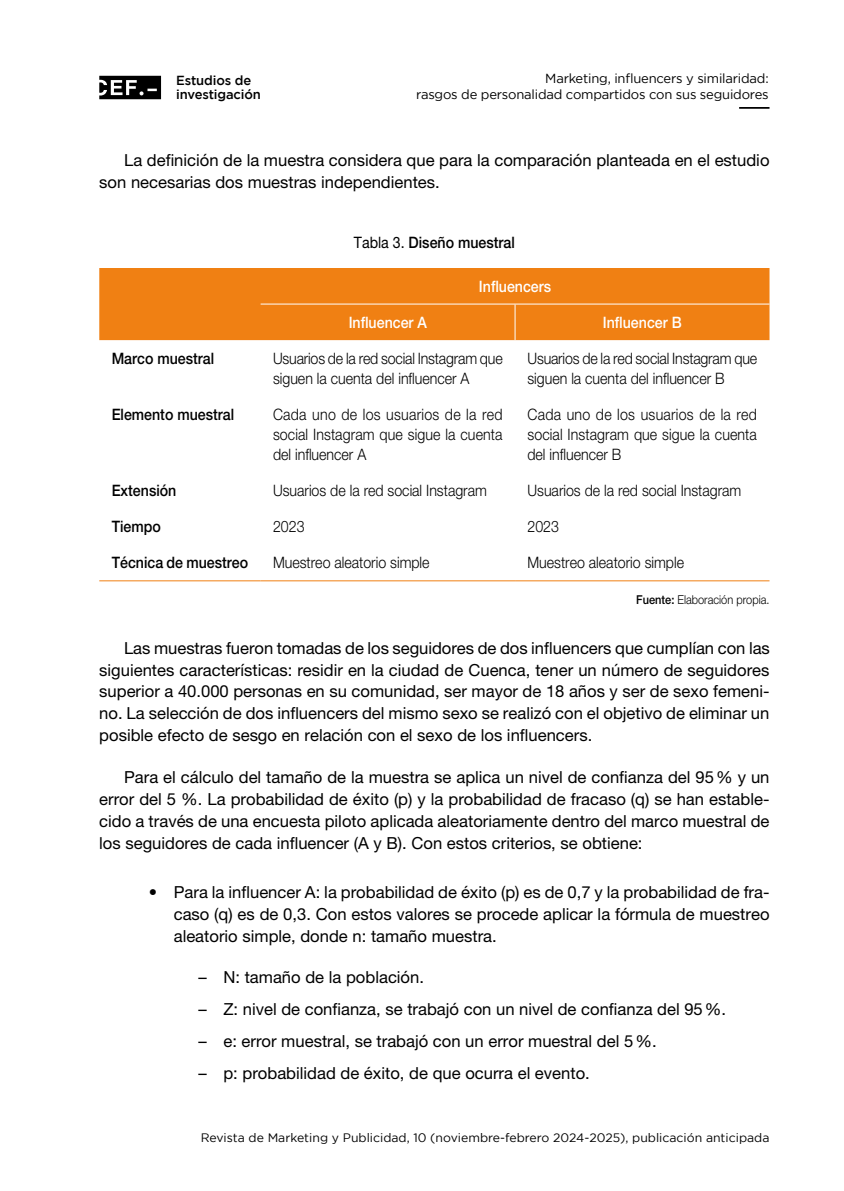
<style>
.page{position:relative;width:844px;height:1191px;background:#fff}
.page>*{position:absolute;margin:0;border:0;box-sizing:border-box;transform-origin:0 0}
.texto_normal__espaci{font:16.62px/21.9px "Helvetica Neue LT Std";color:#000}
.texto_normal{font:16.62px/21.9px "Helvetica Neue LT Std";color:#000;text-align:justify}
.a___bolo__1__1_ª_cla{font:16.62px/21.9px "Helvetica Neue LT Std";color:#000;text-align:justify}
.a__bolo__1__2_ª_clas{font:16.62px "Helvetica Neue LT Std";color:#000}
.Tablas_y_gráficos{font:300 15.75px/20.1px "Helvetica Neue LT Std";color:#000;scale:.9 1}
.Tablas_y_gráficos-2{font:500 15.75px "Helvetica Neue LT Std";color:#000;scale:.9 1}
.Cabeceras_tablas_y_g{font:500 15.75px "Helvetica Neue LT Std";color:#fff;scale:.9 1}
.Titulos_figuras{font:500 15.75px "Helvetica Neue LT Std";color:#000;scale:.9 1}
.t1{font:13.12px/16.6px "Gotham";letter-spacing:-.015em;color:#000;text-align:right}
.t2{font:500 13.12px/14.2px "Gotham";letter-spacing:-.01em;color:#000}
.t3{font:12.25px "Gotham";color:#000}
.Fuente_tablas_y_graf{font:300 12.25px "Helvetica Neue LT Std";color:#000;scale:.9 1}
.s1{font-weight:400}
.s2{font-weight:500}
</style>
<div class="page">
<svg style="left:99px;top:76px;width:62px;height:23px"></svg>
<hr style="left:739px;top:107px;width:30px;height:2px;background:#000">
<div style="left:99px;top:268px;width:670px;height:72px;background:#f08013"></div>
<hr style="left:260px;top:304px;width:255px;height:1px;background:#fff">
<hr style="left:515px;top:304px;width:254px;height:1px;background:#fff">
<hr style="left:514px;top:304px;width:1px;height:36px;background:#fff">
<hr style="left:99px;top:580px;width:161px;height:1px;background:#f08013">
<hr style="left:260px;top:580px;width:255px;height:1px;background:#f08013">
<hr style="left:515px;top:580px;width:254px;height:1px;background:#f08013">
<p class="t2" style="left:176px;top:73px;width:86px">Estudios de investigación</p>
<p class="t1" style="left:416px;top:69px;width:354px">Marketing, influencers y similaridad:<br>rasgos de personalidad compartidos con sus seguidores</p>
<p class="texto_normal__espaci" style="left:99px;top:149px;width:671px;text-indent:25px">La definición de la muestra considera que para la comparación planteada en el estudio son necesarias dos muestras independientes.</p>
<p class="Titulos_figuras" style="left:354px;top:233px;width:180px"><span class="s1">Tabla 3.</span> Diseño muestral</p>
<p class="Cabeceras_tablas_y_g" style="left:479px;top:277px;width:82px">Influencers</p>
<p class="Cabeceras_tablas_y_g" style="left:348px;top:313px;width:88px">Influencer A</p>
<p class="Cabeceras_tablas_y_g" style="left:602px;top:313px;width:89px">Influencer B</p>
<p class="Tablas_y_gráficos-2" style="left:112px;top:349px;width:115px">Marco muestral</p>
<p class="Tablas_y_gráficos" style="left:273px;top:348px;width:257px">Usuarios de la red social Instagram que siguen la cuenta del influencer A</p>
<p class="Tablas_y_gráficos" style="left:527px;top:348px;width:257px">Usuarios de la red social Instagram que siguen la cuenta del influencer B</p>
<p class="Tablas_y_gráficos-2" style="left:112px;top:405px;width:137px">Elemento muestral</p>
<p class="Tablas_y_gráficos" style="left:273px;top:404px;width:256px;text-align:justify">Cada uno de los usuarios de la red social Instagram que sigue la cuenta del influencer A</p>
<p class="Tablas_y_gráficos" style="left:527px;top:404px;width:256px;text-align:justify">Cada uno de los usuarios de la red social Instagram que sigue la cuenta del influencer B</p>
<p class="Tablas_y_gráficos-2" style="left:112px;top:481px;width:73px">Extensión</p>
<p class="Tablas_y_gráficos" style="left:273px;top:480px;width:239px">Usuarios de la red social Instagram</p>
<p class="Tablas_y_gráficos" style="left:527px;top:480px;width:239px">Usuarios de la red social Instagram</p>
<p class="Tablas_y_gráficos-2" style="left:112px;top:517px;width:56px">Tiempo</p>
<p class="Tablas_y_gráficos" style="left:273px;top:516px;width:37px">2023</p>
<p class="Tablas_y_gráficos" style="left:527px;top:516px;width:37px">2023</p>
<p class="Tablas_y_gráficos-2" style="left:112px;top:553px;width:153px">Técnica de muestreo</p>
<p class="Tablas_y_gráficos" style="left:273px;top:552px;width:175px">Muestreo aleatorio simple</p>
<p class="Tablas_y_gráficos" style="left:527px;top:552px;width:175px">Muestreo aleatorio simple</p>
<p class="Fuente_tablas_y_graf" style="left:636px;top:592px;width:149px"><span class="s2">Fuente:</span> Elaboración propia.</p>
<p class="texto_normal__espaci" style="left:99px;top:636px;width:672px;text-align:justify;text-indent:25px">Las muestras fueron tomadas de los seguidores de dos influencers que cumplían con las siguientes características: residir en la ciudad de Cuenca, tener un número de seguidores superior a 40.000 personas en su comunidad, ser mayor de 18 años y ser de sexo femeni&shy;no. La selección de dos influencers del mismo sexo se realizó con el objetivo de eliminar un posible efecto de sesgo en relación con el sexo de los influencers.</p>
<p class="texto_normal" style="left:99px;top:766px;width:671px;text-indent:25px">Para el cálculo del tamaño de la muestra se aplica un nivel de confianza del 95% y un error del 5 %. La probabilidad de éxito (p) y la probabilidad de fracaso (q) se han estable&shy;cido a través de una encuesta piloto aplicada aleatoriamente dentro del marco muestral de los seguidores de cada influencer (A y B). Con estos criterios, se obtiene:</p>
<p class="a___bolo__1__1_ª_cla" style="left:174px;top:880px;width:597px;text-indent:-25px">• Para la influencer A: la probabilidad de éxito (p) es de 0,7 y la probabilidad de fra&shy;caso (q) es de 0,3. Con estos valores se procede aplicar la fórmula de muestreo aleatorio simple, donde n: tamaño muestra.</p>
<p class="a__bolo__1__2_ª_clas" style="left:198px;top:967px;width:227px">– N: tamaño de la población.</p>
<p class="a__bolo__1__2_ª_clas" style="left:198px;top:999px;width:529px">– Z: nivel de confianza, se trabajó con un nivel de confianza del 95%.</p>
<p class="a__bolo__1__2_ª_clas" style="left:198px;top:1031px;width:459px">– e: error muestral, se trabajó con un error muestral del 5%.</p>
<p class="a__bolo__1__2_ª_clas" style="left:198px;top:1062px;width:392px">– p: probabilidad de éxito, de que ocurra el evento.</p>
<p class="t3" style="left:201px;top:1131px;width:570px">Revista de Marketing y Publicidad, 10 (noviembre-febrero 2024-2025), publicación anticipada</p>
</div>
